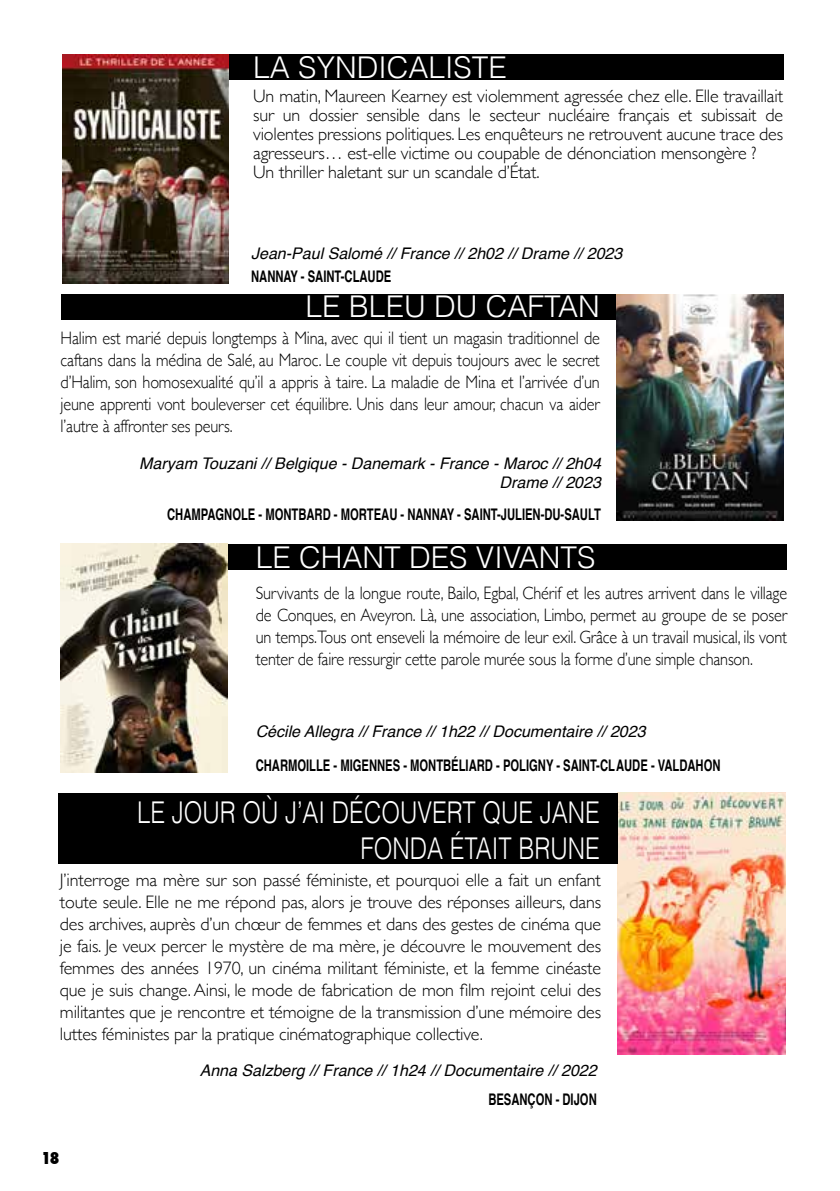
<style>
.page{position:relative;width:840px;height:1191px;background:#fff}
.page>*{position:absolute;margin:0;border:0;box-sizing:border-box;transform-origin:0 0}
.t1{font:300 30px "Helvetica";color:#fff}
.t2{font:300 30px/36px "Helvetica";color:#fff;text-align:right;scale:.8 1}
.t3{font:300 18px/22px "Gill Sans";letter-spacing:-.01em;color:#000;text-align:justify}
.t4{font:300 18px/22px "Gill Sans";letter-spacing:-.01em;color:#000;text-align:justify;scale:.9 1}
.t5{font:italic 16px/19.2px "Helvetica";color:#000;text-align:right}
.t6{font:700 16px "Helvetica";color:#000;scale:.7 1}
.t7{font:800 condensed 16px "Futura";color:#000}
</style>
<div class="page">
<img style="left:617px;top:792px;width:167px;height:262px">
<div style="left:226px;top:544px;width:560px;height:25px;background:#000"></div>
<div style="left:58px;top:792px;width:559px;height:71px;background:#000"></div>
<img style="left:61px;top:543px;width:166px;height:229px">
<div style="left:215px;top:55px;width:568px;height:25px;background:#000"></div>
<div style="left:61px;top:294px;width:555px;height:25px;background:#000"></div>
<img style="left:616px;top:294px;width:166px;height:227px">
<img style="left:63px;top:55px;width:165px;height:228px">
<h1 class="t1" style="left:253px;top:49px;width:255px">LA SYNDICALISTE</h1>
<p class="t3" style="left:253px;top:86px;width:531px;line-height:19px;text-align:left">Un matin, Maureen Kearney est violemment agressée chez elle. Elle travaillait sur un dossier sensible dans le secteur nucléaire français et subissait de violentes pressions politiques. Les enquêteurs ne retrouvent aucune trace des agresseurs… est-elle victime ou coupable de dénonciation mensongère ?<br>Un thriller haletant sur un scandale d’État.</p>
<p class="t5" style="left:251px;top:244px;width:372px">Jean-Paul Salomé // France // 2h02 // Drame // 2023</p>
<p class="t6" style="left:251px;top:263px;width:202px">NANNAY - SAINT-CLAUDE</p>
<h1 class="t1" style="left:305px;top:288px;width:295px">LE BLEU DU CAFTAN</h1>
<p class="t4" style="left:61px;top:326px;width:600px">Halim est marié depuis longtemps à Mina, avec qui il tient un magasin traditionnel de caftans dans la médina de Salé, au Maroc. Le couple vit depuis toujours avec le secret d’Halim, son homosexualité qu’il a appris à taire. La maladie de Mina et l’arrivée d’un jeune apprenti vont bouleverser cet équilibre. Unis dans leur amour, chacun va aider l’autre à affronter ses peurs.</p>
<p class="t5" style="left:139px;top:454px;width:463px">Maryam Touzani // Belgique - Danemark - France - Maroc // 2h04<br>Drame // 2023</p>
<p class="t6" style="left:167px;top:501px;width:620px">CHAMPAGNOLE - MONTBARD - MORTEAU - NANNAY - SAINT-JULIEN-DU-SAULT</p>
<h1 class="t1" style="left:255px;top:539px;width:341px">LE CHANT DES VIVANTS</h1>
<p class="t4" style="left:255px;top:581px;width:591px">Survivants de la longue route, Bailo, Egbal, Chérif et les autres arrivent dans le village de Conques, en Aveyron. Là, une association, Limbo, permet au groupe de se poser un temps.Tous ont enseveli la mémoire de leur exil. Grâce à un travail musical, ils vont tenter de faire ressurgir cette parole murée sous la forme d’une simple chanson.</p>
<p class="t5" style="left:255px;top:722px;width:391px">Cécile Allegra // France // 1h22 // Documentaire // 2023</p>
<p class="t6" style="left:255px;top:752px;width:665px">CHARMOILLE - MIGENNES - MONTBÉLIARD - POLIGNY - SAINT-CLAUDE - VALDAHON</p>
<h1 class="t2" style="left:137px;top:794px;width:579px">LE JOUR OÙ J’AI DÉCOUVERT QUE JANE<br>FONDA ÉTAIT BRUNE</h1>
<p class="t3" style="left:60px;top:868px;width:542px">J’interroge ma mère sur son passé féministe, et pourquoi elle a fait un enfant toute seule. Elle ne me répond pas, alors je trouve des réponses ailleurs, dans des archives, auprès d’un chœur de femmes et dans des gestes de cinéma que je fais. Je veux percer le mystère de ma mère, je découvre le mouvement des femmes des années 1970, un cinéma militant féministe, et la femme cinéaste que je suis change. Ainsi, le mode de fabrication de mon film rejoint celui des militantes que je rencontre et témoigne de la transmission d’une mémoire des luttes féministes par la pratique cinématographique collective.</p>
<p class="t5" style="left:199px;top:1061px;width:398px">Anna Salzberg // France // 1h24 // Documentaire // 2022</p>
<p class="t7" style="left:41px;top:1147px;width:20px">18</p>
<p class="t6" style="left:488px;top:1086px;width:156px">BESANÇON - DIJON</p>
</div>
